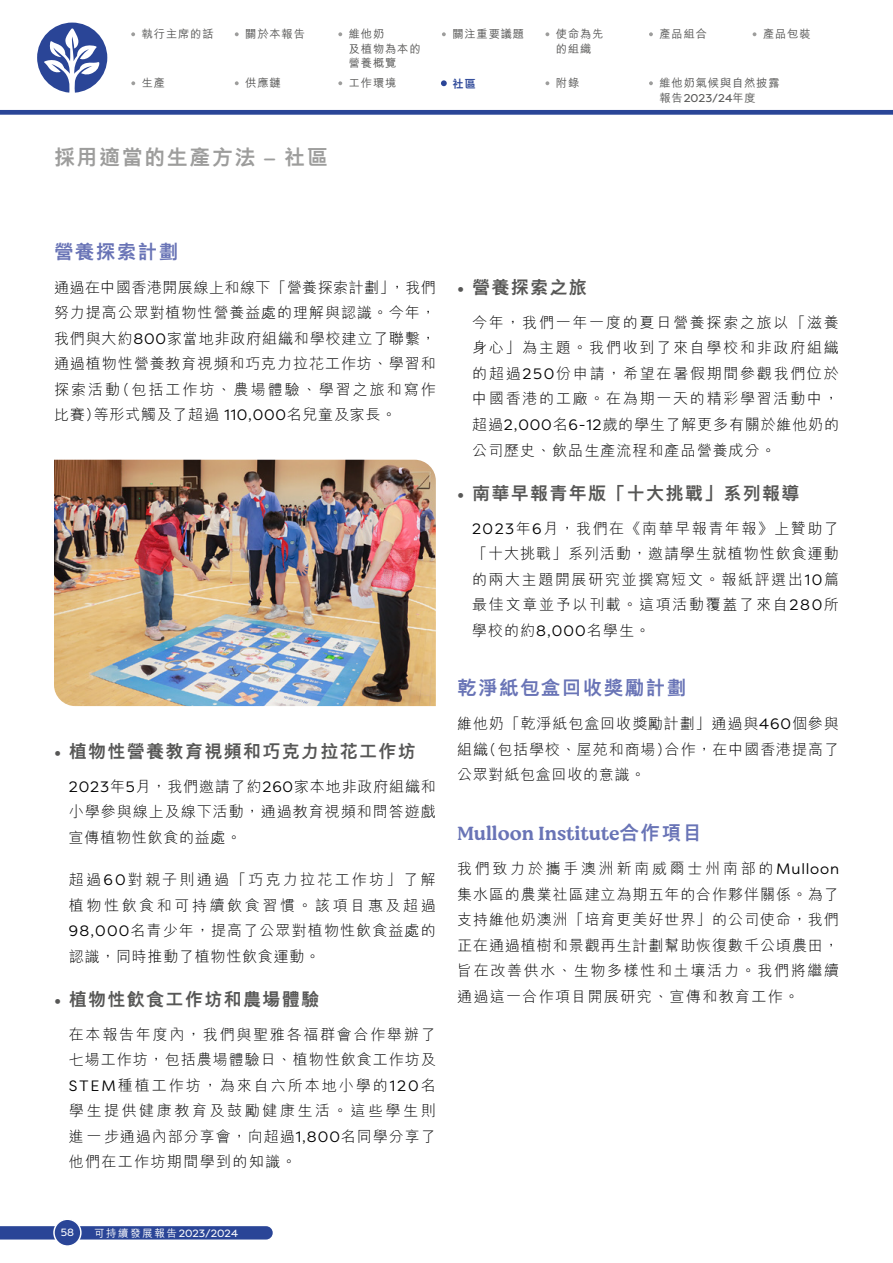
<style>
.page{position:relative;width:893px;height:1263px;background:#fff}
.page>*{position:absolute;margin:0;border:0;box-sizing:border-box;transform-origin:0 0}
.t1{font:800 21px "M Hei HK";letter-spacing:.075em;color:#9d9d9c}
.t2{font:500 19.5px "Moranga";color:#6974b6}
.t3{font:800 19.5px "M Hei HK";letter-spacing:.075em;color:#6974b6}
.t4{font:800 18px "M Hei HK";letter-spacing:.075em;color:#575756}
.t5{font:300 15px/25.5px "M Hei HK";letter-spacing:.07em;color:#000;text-align:justify}
.t6{font:500 11.25px/14.2px "M Hei HK";letter-spacing:.075em;color:#575756}
.t7{font:11.25px "Filson Pro";color:#575756}
.t8{font:800 11.25px "M Hei HK";color:#2a4597}
.t9{font:10.5px "Filson Pro";color:#fff}
.s1{font-family:"M Hei HK";font-weight:500}
.s2{font-family:"Moranga";font-weight:500}
.s3{font-family:"Filson Pro";font-weight:400}
.s4{font-family:"Filson Pro";font-weight:700}
.s5{font-family:"M Hei HK";font-weight:800}
</style>
<div class="page">
<svg style="left:37px;top:23px;width:70px;height:70px"></svg>
<svg style="left:0;top:110px;width:893px;height:5px;background:#37509d"></svg>
<svg style="left:0;top:1226px;width:273px;height:13px;background:#2e4899"></svg>
<div style="left:54px;top:1219px;width:27px;height:27px;background:#2a4597;border-radius:50%"></div>
<div style="left:53px;top:1218px;width:29px;height:29px;border:2px solid #fff;border-radius:50%"></div>
<svg style="left:649px;top:32px;width:4px;height:4px"></svg>
<svg style="left:131px;top:32px;width:4px;height:4px"></svg>
<svg style="left:131px;top:81px;width:4px;height:4px"></svg>
<svg style="left:753px;top:32px;width:3px;height:4px"></svg>
<svg style="left:338px;top:32px;width:4px;height:4px"></svg>
<svg style="left:338px;top:81px;width:4px;height:4px"></svg>
<svg style="left:442px;top:32px;width:4px;height:4px"></svg>
<svg style="left:441px;top:80px;width:6px;height:6px"></svg>
<svg style="left:235px;top:32px;width:4px;height:4px"></svg>
<svg style="left:235px;top:81px;width:4px;height:4px"></svg>
<svg style="left:545px;top:32px;width:4px;height:4px"></svg>
<svg style="left:545px;top:81px;width:4px;height:4px"></svg>
<svg style="left:649px;top:81px;width:4px;height:4px"></svg>
<img style="left:54px;top:460px;width:382px;height:246px">
<p class="t6" style="left:556px;top:26px;width:49px">使命為先的組織</p>
<p class="t6" style="left:556px;top:75px;width:25px">附錄</p>
<p class="t6" style="left:659px;top:75px;width:122px">維他奶氣候與自然披露</p>
<p class="t7" style="left:659px;top:90px;width:98px"><span class="s1">報告</span>2023/24<span class="s1">年度</span></p>
<p class="t6" style="left:142px;top:26px;width:73px">執行主席的話</p>
<p class="t6" style="left:349px;top:26px;width:37px">維他奶</p>
<p class="t6" style="left:659px;top:26px;width:49px">產品組合</p>
<p class="t6" style="left:763px;top:26px;width:49px">產品包裝</p>
<p class="t6" style="left:349px;top:40px;width:73px">及植物為本的營養概覽</p>
<p class="t6" style="left:142px;top:75px;width:25px">生產</p>
<p class="t6" style="left:349px;top:75px;width:49px">工作環境</p>
<p class="t6" style="left:452px;top:26px;width:73px">關注重要議題</p>
<p class="t8" style="left:452px;top:78px;width:25px">社區</p>
<p class="t6" style="left:245px;top:26px;width:61px">關於本報告</p>
<p class="t6" style="left:245px;top:75px;width:37px">供應鏈</p>
<h1 class="t1" style="left:54px;top:146px;width:275px">採用適當的生產方法 <span class="s2">–</span> 社區</h1>
<h2 class="t3" style="left:54px;top:242px;width:126px">營養探索計劃</h2>
<p class="t5" style="left:54px;top:274px;width:383px">通過在中國香港開展線上和線下「營養探索計劃」，我們努力提高公眾對植物性營養益處的理解與認識。今年，我們與大約<span class="s3">800</span>家當地非政府組織和學校建立了聯繫，通過植物性營養教育視頻和巧克力拉花工作坊、學習和探索活動(包括工作坊、農場體驗、學習之旅和寫作比賽)等形式觸及了超過 <span class="s3">110,000</span>名兒童及家長。</p>
<p class="t4" style="left:54px;top:742px;width:363px"><span class="s4">•</span> 植物性營養教育視頻和巧克力拉花工作坊</p>
<p class="t5" style="left:69px;top:773px;width:369px"><span class="s3">2023</span>年<span class="s3">5</span>月，我們邀請了約<span class="s3">260</span>家本地非政府組織和小學參與線上及線下活動，通過教育視頻和問答遊戲宣傳植物性飲食的益處。</p>
<p class="t5" style="left:69px;top:867px;width:368px">超過<span class="s3">60</span>對親子則通過「巧克力拉花工作坊」了解植物性飲食和可持續飲食習慣。該項目惠及超過<span class="s3">98,000</span>名青少年，提高了公眾對植物性飲食益處的認識，同時推動了植物性飲食運動。</p>
<p class="t4" style="left:54px;top:990px;width:267px"><span class="s4">•</span> 植物性飲食工作坊和農場體驗</p>
<p class="t5" style="left:69px;top:1021px;width:369px">在本報告年度內，我們與聖雅各福群會合作舉辦了七場工作坊，包括農場體驗日、植物性飲食工作坊及<span class="s3">STEM</span>種植工作坊，為來自六所本地小學的<span class="s3">120</span>名學生提供健康教育及鼓勵健康生活。這些學生則進一步通過內部分享會，向超過<span class="s3">1,800</span>名同學分享了他們在工作坊期間學到的知識。</p>
<p class="t4" style="left:457px;top:278px;width:131px"><span class="s4">•</span> 營養探索之旅</p>
<p class="t5" style="left:472px;top:309px;width:368px">今年，我們一年一度的夏日營養探索之旅以「滋養身心」為主題。我們收到了來自學校和非政府組織的超過<span class="s3">250</span>份申請，希望在暑假期間參觀我們位於中國香港的工廠。在為期一天的精彩學習活動中，超過<span class="s3">2,000</span>名<span class="s3">6-12</span>歲的學生了解更多有關於維他奶的公司歷史、飲品生產流程和產品營養成分。</p>
<p class="t4" style="left:457px;top:484px;width:344px"><span class="s4">•</span> 南華早報青年版「十大挑戰」系列報導</p>
<p class="t5" style="left:472px;top:515px;width:368px"><span class="s3">2023</span>年<span class="s3">6</span>月，我們在《南華早報青年報》上贊助了「十大挑戰」系列活動，邀請學生就植物性飲食運動的兩大主題開展研究並撰寫短文。報紙評選出<span class="s3">10</span>篇最佳文章並予以刊載。這項活動覆蓋了來自<span class="s3">280</span>所學校的約<span class="s3">8,000</span>名學生。</p>
<h2 class="t3" style="left:457px;top:678px;width:231px">乾淨紙包盒回收獎勵計劃</h2>
<p class="t5" style="left:457px;top:711px;width:383px">維他奶「乾淨紙包盒回收獎勵計劃」通過與<span class="s3">460</span>個參與組織(包括學校、屋苑和商場)合作，在中國香港提高了公眾對紙包盒回收的意識。</p>
<h2 class="t2" style="left:457px;top:820px;width:246px">Mulloon Institute<span class="s5">合作項目</span></h2>
<p class="t5" style="left:457px;top:856px;width:383px">我們致力於攜手澳洲新南威爾士州南部的<span class="s3">Mulloon</span>集水區的農業社區建立為期五年的合作夥伴關係。為了支持維他奶澳洲「培育更美好世界」的公司使命，我們正在通過植樹和景觀再生計劃幫助恢復數千公頃農田，旨在改善供水、生物多樣性和土壤活力。我們將繼續通過這一合作項目開展研究、宣傳和教育工作。</p>
<p class="t9" style="left:61px;top:1226px;width:15px">58</p>
<p class="t9" style="left:94px;top:1226px;width:145px"><span class="s1">可持續發展報告</span>2023/2024</p>
</div>
